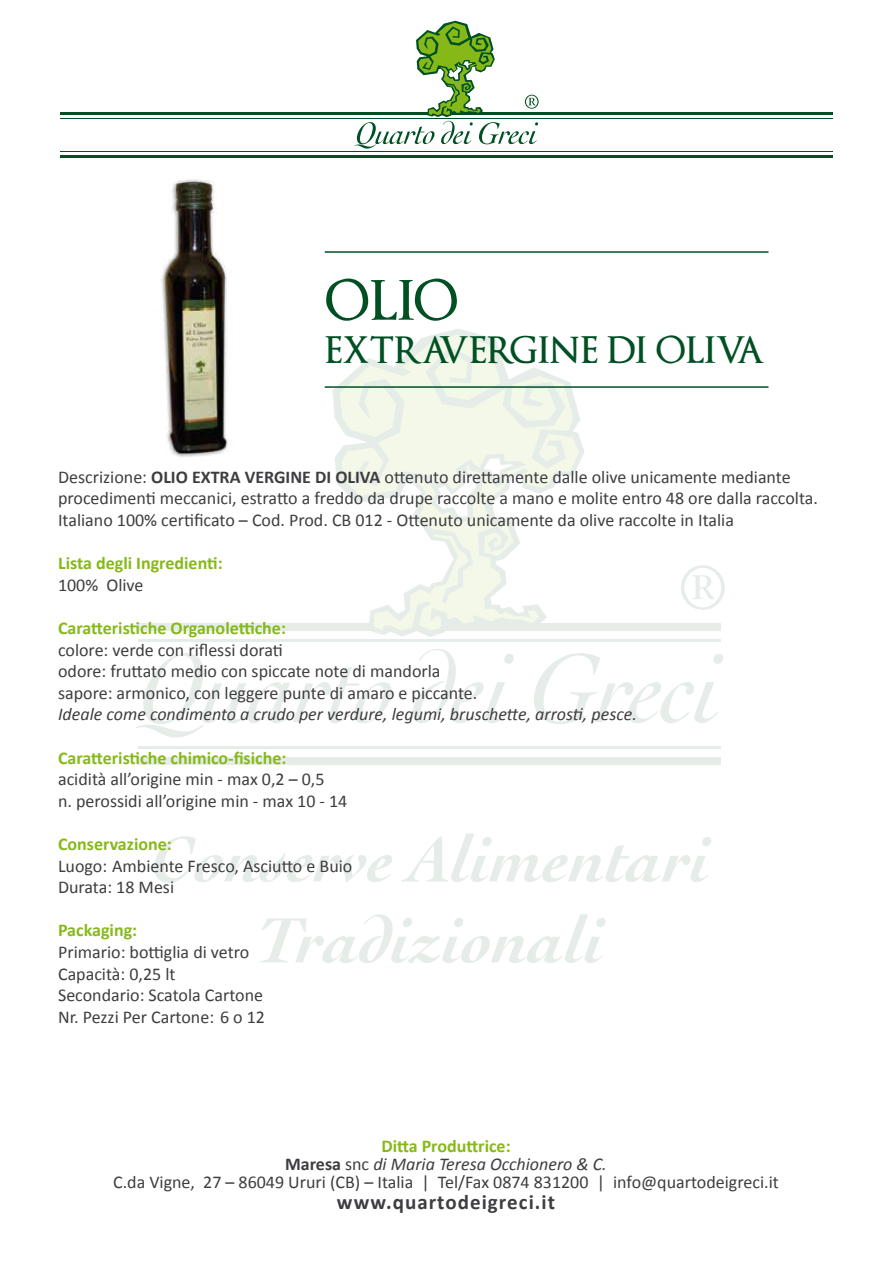
<style>
.page{position:relative;width:893px;height:1263px;background:#fff}
.page>*{position:absolute;margin:0;border:0;box-sizing:border-box;transform-origin:0 0}
.t1{font:600 54px "Optimus Princeps";color:#005024}
.t2{font:600 36px "Optimus Princeps";color:#005024}
.t3{font:700 21px "Calibri";letter-spacing:.05em;color:#3e3d40}
.t4{font:18px/21.6px "Calibri";color:#3e3d40}
.t5{font:700 18px "Calibri";color:#86b918}
.t6{font:italic 18px "Calibri";color:#3e3d40}
.s1{font-weight:700}
.s2{font-weight:700;color:#86b918}
.s3{font-style:italic}
</style>
<div class="page">
<img style="left:60px;top:157px;width:321px;height:300px">
<hr style="left:60px;top:113px;width:773px;height:2px;background:#005024">
<hr style="left:60px;top:118px;width:773px;height:1px;background:#005024">
<hr style="left:60px;top:155px;width:773px;height:2px;background:#005024">
<hr style="left:60px;top:151px;width:773px;height:1px;background:#005024">
<svg style="left:354px;top:21px;width:185px;height:128px"></svg>
<div style="left:138px;top:623px;width:582px;height:7px;background:#e6ede9"></div>
<hr style="left:138px;top:639px;width:582px;height:2px;background:#005024">
<svg style="left:332px;top:328px;width:253px;height:309px"></svg>
<svg style="left:340px;top:335px;width:239px;height:296px"></svg>
<svg style="left:436px;top:473px;width:41px;height:44px"></svg>
<svg style="left:484px;top:458px;width:29px;height:22px"></svg>
<svg style="left:135px;top:653px;width:257px;height:85px"></svg>
<svg style="left:413px;top:649px;width:101px;height:74px"></svg>
<svg style="left:534px;top:653px;width:189px;height:71px"></svg>
<div style="left:138px;top:758px;width:582px;height:7px;background:#e6ede9"></div>
<hr style="left:138px;top:747px;width:582px;height:2px;background:#005024">
<svg style="left:681px;top:565px;width:44px;height:45px"></svg>
<svg style="left:260px;top:914px;width:345px;height:49px"></svg>
<svg style="left:154px;top:836px;width:238px;height:47px"></svg>
<svg style="left:401px;top:833px;width:310px;height:49px"></svg>
<hr style="left:325px;top:251px;width:443px;height:2px;background:#005024">
<hr style="left:325px;top:386px;width:443px;height:2px;background:#005024">
<h1 class="t1" style="left:325px;top:272px;width:135px">OLIO</h1>
<h2 class="t2" style="left:325px;top:331px;width:442px">EXTRAVERGINE DI OLIVA</h2>
<p class="t4" style="left:58px;top:465px;width:761px">Descrizione: <span class="s1">OLIO EXTRA VERGINE DI OLIVA</span> ottenuto direttamente dalle olive unicamente mediante procedimenti meccanici, estratto a freddo da drupe raccolte a mano e molite entro 48 ore dalla raccolta.<br>Italiano 100% certificato – Cod. Prod. CB 012 - Ottenuto unicamente da olive raccolte in Italia</p>
<p class="t5" style="left:58px;top:552px;width:166px">Lista degli Ingredienti:</p>
<p class="t4" style="left:58px;top:573px;width:87px">100% Olive</p>
<p class="t5" style="left:58px;top:617px;width:229px">Caratteristiche Organolettiche:</p>
<p class="t4" style="left:58px;top:638px;width:421px">colore: verde con riflessi dorati<br>odore: fruttato medio con spiccate note di mandorla sapore: armonico, con leggere punte di amaro e piccante.</p>
<p class="t6" style="left:58px;top:703px;width:580px">Ideale come condimento a crudo per verdure, legumi, bruschette, arrosti, pesce.</p>
<p class="t5" style="left:58px;top:746px;width:230px">Caratteristiche chimico-fisiche:</p>
<p class="t4" style="left:58px;top:767px;width:291px">acidità all’origine min - max 0,2 – 0,5<br>n. perossidi all’origine min - max 10 - 14</p>
<p class="t5" style="left:58px;top:833px;width:115px">Conservazione:</p>
<p class="t4" style="left:58px;top:854px;width:296px">Luogo: Ambiente Fresco, Asciutto e Buio<br>Durata: 18 Mesi</p>
<p class="t5" style="left:58px;top:919px;width:81px">Packaging:</p>
<p class="t4" style="left:58px;top:940px;width:208px">Primario: bottiglia di vetro<br>Capacità: 0,25 lt<br>Secondario: Scatola Cartone<br>Nr. Pezzi Per Cartone: 6 o 12</p>
<p class="t4" style="left:113px;top:1136px;width:667px;line-height:18px;text-align:center"><span class="s2">Ditta Produttrice:<br></span><span class="s1">Maresa</span> snc <span class="s3">di Maria Teresa Occhionero &amp; C.<br></span>C.da Vigne, 27 – 86049 Ururi (CB) – Italia | Tel/Fax 0874 831200 | info@quartodeigreci.it</p>
<p class="t3" style="left:337px;top:1189px;width:220px">www.quartodeigreci.it</p>
</div>
